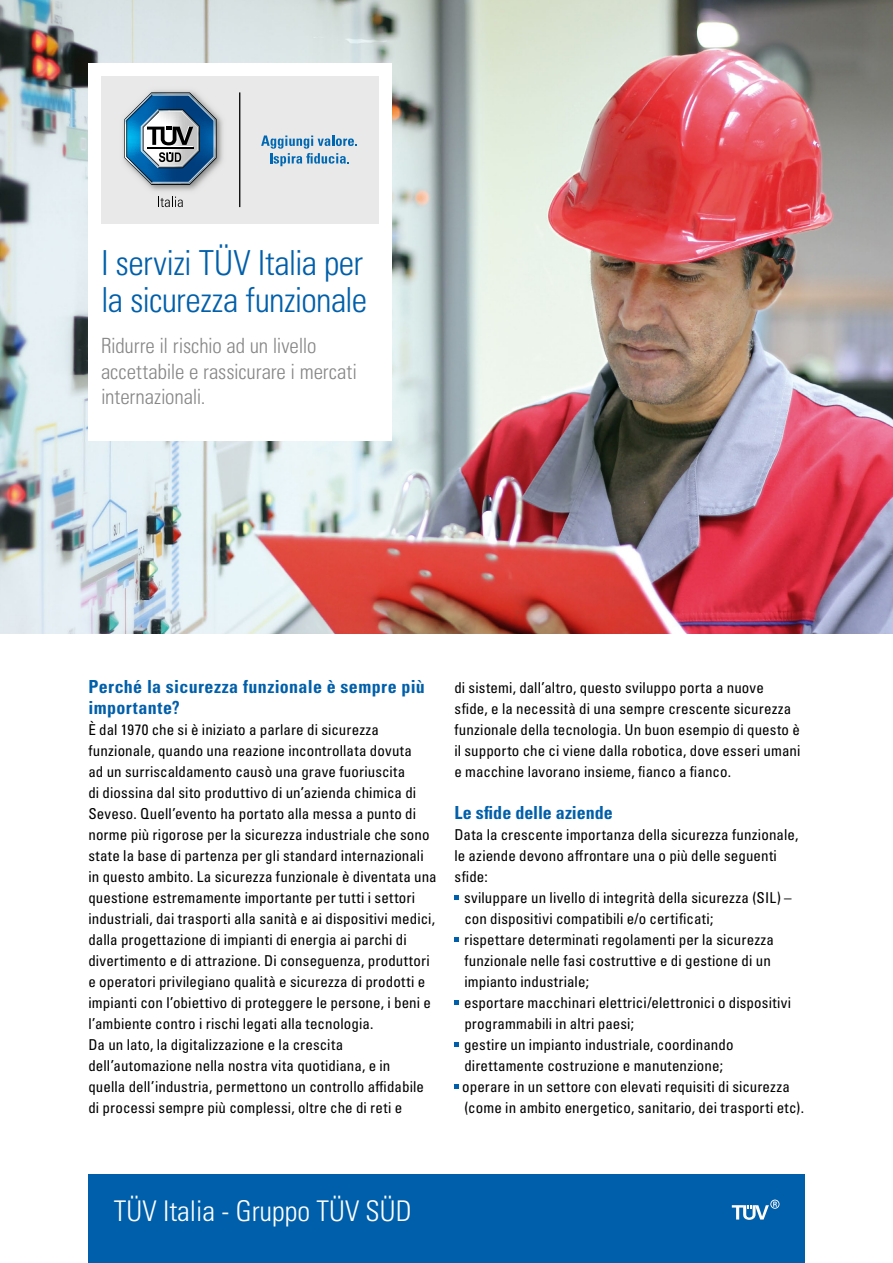
<style>
.page{position:relative;width:893px;height:1263px;background:#fff}
.page>*{position:absolute;margin:0;border:0;box-sizing:border-box;transform-origin:0 0}
.t1{font:34.5px/37.5px "Univers LTCYR 47 Light Cond";letter-spacing:-.02em;color:#005faa}
.t2{font:28.5px "Univers LTCYR 47 Light Cond";color:#fff}
.t3{font:21px/25.5px "Univers LTCYR 47 Light Cond";letter-spacing:-.005em;color:#878787}
.t4{font:18px/21px "Univers LTCYR 67 Bold Cond";letter-spacing:.02em;color:#005faa}
.t5{font:18px "Univers LTCYR 67 Bold Cond";color:#005faa}
.t6{font:condensed 15px/21px "Univers LTCYR 57";letter-spacing:.01em;color:#000}
</style>
<div class="page">
<div style="left:88px;top:1174px;width:717px;height:89px;background:#005faa"></div>
<svg style="left:732px;top:1199px;width:47px;height:21px"></svg>
<img style="left:0;top:0;width:893px;height:633px">
<svg style="left:454px;top:896px;width:5px;height:4px"></svg>
<svg style="left:454px;top:938px;width:5px;height:4px"></svg>
<svg style="left:454px;top:1001px;width:5px;height:4px"></svg>
<svg style="left:454px;top:1043px;width:5px;height:4px"></svg>
<svg style="left:454px;top:1085px;width:5px;height:4px"></svg>
<div style="left:88px;top:63px;width:303px;height:378px;background:#fff"></div>
<div style="left:101px;top:76px;width:277px;height:148px;background:#e9e9e9"></div>
<hr style="left:239px;top:92px;width:1px;height:115px;background:#000">
<img style="left:123px;top:90px;width:100px;height:101px">
<svg style="left:124px;top:92px;width:93px;height:93px"></svg>
<svg style="left:158px;top:197px;width:25px;height:10px"></svg>
<svg style="left:261px;top:135px;width:96px;height:31px"></svg>
<h1 class="t1" style="left:101px;top:242px;width:268px">I servizi TÜV Italia per la sicurezza funzionale</h1>
<h3 class="t3" style="left:101px;top:332px;width:257px">Ridurre il rischio ad un livello accettabile e rassicurare i mercati internazionali.</h3>
<p class="t4" style="left:88px;top:676px;width:338px">Perché la sicurezza funzionale è sempre più importante?</p>
<p class="t6" style="left:88px;top:719px;width:350px">È dal 1970 che si è iniziato a parlare di sicurezza funzionale, quando una reazione incontrollata dovuta<br>ad un surriscaldamento causò una grave fuoriuscita<br>di diossina dal sito produttivo di un’azienda chimica di Seveso. Quell’evento ha portato alla messa a punto di norme più rigorose per la sicurezza industriale che sono state la base di partenza per gli standard internazionali in questo ambito. La sicurezza funzionale è diventata una questione estremamente importante per tutti i settori industriali, dai trasporti alla sanità e ai dispositivi medici, dalla progettazione di impianti di energia ai parchi di divertimento e di attrazione. Di conseguenza, produttori e operatori privilegiano qualità e sicurezza di prodotti e impianti con l’obiettivo di proteggere le persone, i beni e l’ambiente contro i rischi legati alla tecnologia.<br>Da un lato, la digitalizzazione e la crescita dell’automazione nella nostra vita quotidiana, e in<br>quella dell’industria, permettono un controllo affidabile di processi sempre più complessi, oltre che di reti e</p>
<p class="t6" style="left:454px;top:677px;width:348px">di sistemi, dall’altro, questo sviluppo porta a nuove sfide, e la necessità di una sempre crescente sicurezza funzionale della tecnologia. Un buon esempio di questo è il supporto che ci viene dalla robotica, dove esseri umani e macchine lavorano insieme, fianco a fianco.</p>
<p class="t5" style="left:454px;top:802px;width:160px">Le sfide delle aziende</p>
<p class="t6" style="left:454px;top:824px;width:346px">Data la crescente importanza della sicurezza funzionale, le aziende devono affrontare una o più delle seguenti sfide:</p>
<p class="t6" style="left:462px;top:887px;width:343px">sviluppare un livello di integrità della sicurezza (SIL) – con dispositivi compatibili e/o certificati;<br>rispettare determinati regolamenti per la sicurezza funzionale nelle fasi costruttive e di gestione di un impianto industriale;<br>esportare macchinari elettrici/elettronici o dispositivi programmabili in altri paesi;<br>gestire un impianto industriale, coordinando direttamente costruzione e manutenzione;<br>operare in un settore con elevati requisiti di sicurezza (come in ambito energetico, sanitario, dei trasporti etc).</p>
<h2 class="t2" style="left:114px;top:1191px;width:299px">TÜV Italia - Gruppo TÜV SÜD</h2>
</div>
